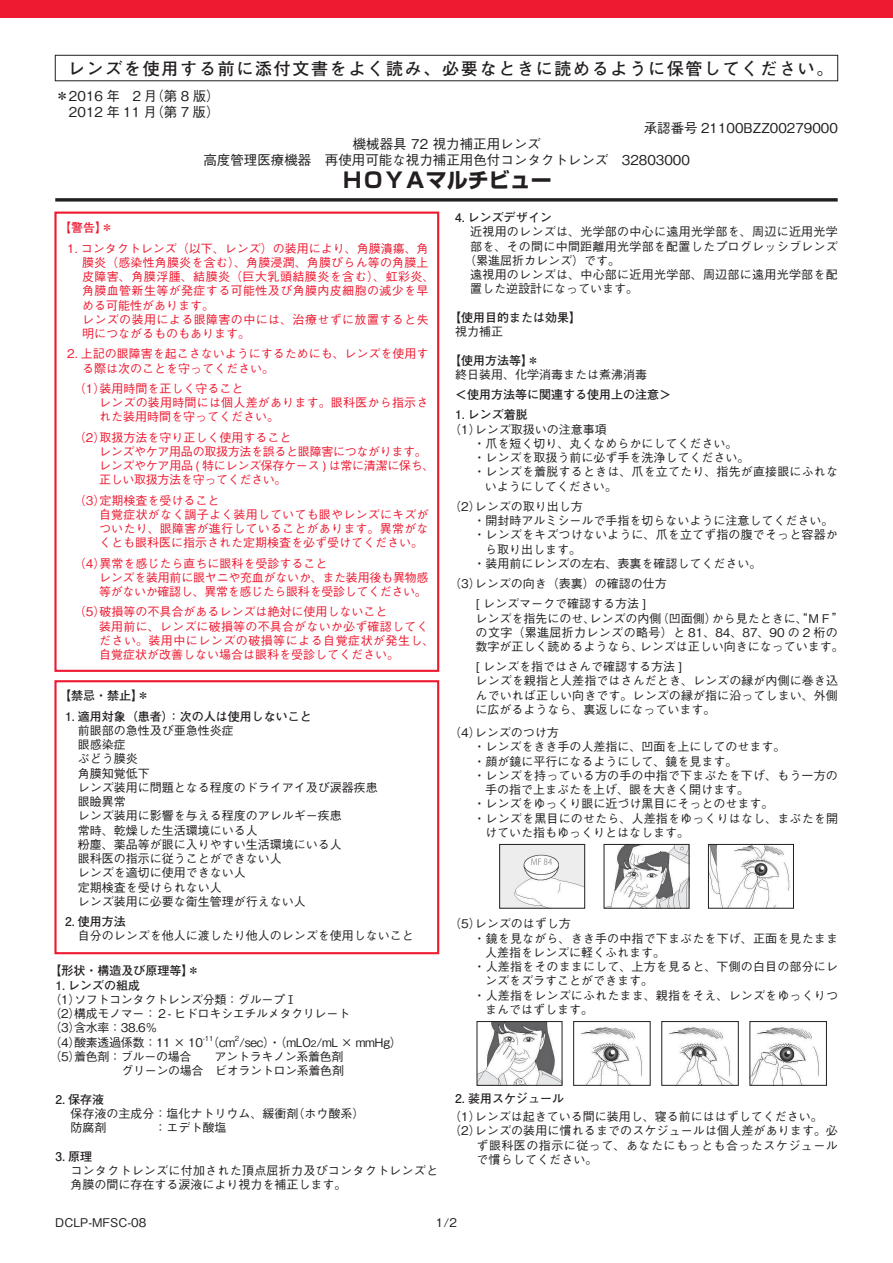
<style>
.page{position:relative;width:893px;height:1263px;background:#fff}
.page>*{position:absolute;margin:0;border:0;box-sizing:border-box;transform-origin:0 0}
.t1{font:700 21px "Shin Go Pro";color:#231f20}
.t2{font:700 16.95px "Futo Go B101 Pro";letter-spacing:.1em;color:#231f20}
.t3{font:500 13.5px/15.9px "Gothic BBB Pro";color:#231f20}
.t4{font:500 12px/14.2px "Gothic BBB Pro";color:#231f20}
.t5{font:500 12px/14.2px "Gothic BBB Pro";letter-spacing:.02em;color:#ed1a31}
.t6{font:500 12px/14.2px "Gothic BBB Pro";letter-spacing:.03em;color:#ed1a31}
.t7{font:700 12px "Futo Go B101 Pro";color:#231f20}
.t8{font:500 12px/14.2px "Gothic BBB Pro";color:#ed1a31}
.t9{font:500 12px/14.2px "Gothic BBB Pro";letter-spacing:-.025em;color:#231f20}
.t10{font:500 12px "Gothic BBB Pro";letter-spacing:.025em;color:#231f20}
.t11{font:500 12px/14.2px "Gothic BBB Pro";letter-spacing:-.025em;color:#ed1a31}
.t12{font:500 12px/14.2px "Gothic BBB Pro";letter-spacing:-.02em;color:#ed1a31}
.t13{font:500 12px/14.2px "Gothic BBB Pro";letter-spacing:.02em;color:#231f20}
.t14{font:500 12px/14.2px "Gothic BBB Pro";letter-spacing:.04em;color:#231f20}
.t15{font:500 12px "Gothic BBB Pro";letter-spacing:.03em;color:#231f20}
.t16{font:700 12px "Futo Go B101 Pro";color:#ed1a31}
.t17{font:500 9px "Gothic BBB Pro";color:#231f20}
.t18{font:500 7.05px "Gothic BBB Pro";color:#231f20}
.s1{font-size:12px}
</style>
<div class="page">
<img style="left:609px;top:846px;width:78px;height:60px">
<img style="left:710px;top:846px;width:80px;height:60px">
<div style="left:708px;top:844px;width:86px;height:64px;border:1px solid #231f20"></div>
<img style="left:501px;top:846px;width:82px;height:60px">
<div style="left:499px;top:844px;width:86px;height:64px;border:1px solid #231f20"></div>
<img style="left:668px;top:1026px;width:63px;height:57px">
<img style="left:752px;top:1026px;width:68px;height:57px">
<div style="left:750px;top:1021px;width:77px;height:64px;border:1px solid #231f20"></div>
<img style="left:580px;top:1026px;width:63px;height:57px">
<div style="left:573px;top:1021px;width:77px;height:64px;border:1px solid #231f20"></div>
<img style="left:479px;top:1023px;width:81px;height:60px">
<div style="left:477px;top:1021px;width:85px;height:64px;border:1px solid #231f20"></div>
<div style="left:0;top:0;width:893px;height:17px;background:#ed1a31"></div>
<svg style="left:55px;top:198px;width:783px;height:4px;background:#434040"></svg>
<div style="left:55px;top:55px;width:783px;height:26px;border:1px solid #231f20"></div>
<div style="left:54px;top:212px;width:385px;height:460px;border:2px solid #ed1a31"></div>
<div style="left:54px;top:680px;width:385px;height:274px;border:2px solid #ed1a31"></div>
<h2 class="t2" style="left:68px;top:55px;width:767px">レンズを使用する前に添付文書をよく読み、必要なときに読めるように保管してください。</h2>
<p class="t3" style="left:130px;top:86px;width:91px">２（月第8 版(</p>
<p class="t3" style="left:55px;top:86px;width:166px">＊2016 年<br>　2012 年 11 （月第 7 版(</p>
<p class="t3" style="left:353px;top:134px;width:190px">機械器具 72 視力補正用レンズ</p>
<p class="t3" style="left:203px;top:150px;width:407px">高度管理医療機器　再使用可能な視力補正用色付コンタクトレンズ</p>
<h1 class="t1" style="left:342px;top:163px;width:211px">ＨＯＹＡマルチビュー</h1>
<p class="t3" style="left:644px;top:118px;width:196px">承認番号 21100BZZ00279000</p>
<p class="t3" style="left:622px;top:150px;width:70px">32803000</p>
<p class="t16" style="left:59px;top:218px;width:55px">【警告 *【</p>
<p class="t6" style="left:82px;top:240px;width:354px;text-indent:-15px">1. コンタクトレンズ（以下、レンズ）の装用により、角膜潰瘍、角膜炎（感染性角膜炎を含む）、角膜浸潤、角膜びらん等の角膜上皮障害、角膜浮腫、結膜炎（巨大乳頭結膜炎を含む）、虹彩炎、角膜血管新生等が発症する可能性及び角膜内皮細胞の減少を早める可能性があります。<br>レンズの装用による眼障害の中には、治療せずに放置すると失明につながるものもあります。</p>
<p class="t8" style="left:82px;top:345px;width:348px;text-indent:-15px">2. 上記の眼障害を起こさないようにするためにも、レンズを使用する際は次のことを守ってください。</p>
<p class="t8" style="left:99px;top:380px;width:145px">装用時間を正しく守ること</p>
<p class="t5" style="left:99px;top:380px;width:331px;text-indent:-25px">（1）<br>レンズの装用時間には個人差があります。眼科医から指示された装用時間を守ってください。</p>
<p class="t8" style="left:99px;top:429px;width:194px">取扱方法を守り正しく使用すること</p>
<p class="t11" style="left:99px;top:429px;width:337px;text-indent:-25px">（2）<br>レンズやケア用品の取扱方法を誤ると眼障害につながります。レンズやケア用品 ( 特にレンズ保存ケース ) は常に清潔に保ち、正しい取扱方法を守ってください。</p>
<p class="t8" style="left:99px;top:492px;width:121px">定期検査を受けること</p>
<p class="t5" style="left:99px;top:492px;width:331px;text-indent:-25px">（3）<br>自覚症状がなく調子よく装用していても眼やレンズにキズがついたり、眼障害が進行していることがあります。異常がなくとも眼科医に指示された定期検査を必ず受けてください。</p>
<p class="t8" style="left:99px;top:554px;width:230px">異常を感じたら直ちに眼科を受診すること</p>
<p class="t12" style="left:99px;top:554px;width:331px;text-indent:-25px">（4）<br>レンズを装用前に眼ヤニや充血がないか、また装用後も異物感等がないか確認し、異常を感じたら眼科を受診してください。</p>
<p class="t8" style="left:99px;top:603px;width:289px">破損等の不具合があるレンズは絶対に使用しないこと</p>
<p class="t5" style="left:99px;top:603px;width:337px;text-indent:-25px">（5）<br>装用前に、レンズに破損等の不具合がないか必ず確認してください。装用中にレンズの破損等による自覚症状が発生し、自覚症状が改善しない場合は眼科を受診してください。</p>
<p class="t7" style="left:59px;top:686px;width:91px">【禁忌・禁止 *【</p>
<p class="t7" style="left:65px;top:706px;width:248px">1. 適用対象（患者：）次の人は使用しないこと</p>
<p class="t4" style="left:78px;top:722px;width:301px">前眼部の急性及び亜急性炎症<br>眼感染症<br>ぶどう膜炎<br>角膜知覚低下<br>レンズ装用に問題となる程度のドライアイ及び涙器疾患眼瞼異常<br>レンズ装用に影響を与える程度のアレルギー疾患<br>常時、乾燥した生活環境にいる人<br>粉塵、薬品等が眼に入りやすい生活環境にいる人<br>眼科医の指示に従うことができない人<br>レンズを適切に使用できない人<br>定期検査を受けられない人<br>レンズ装用に必要な衛生管理が行えない人</p>
<p class="t7" style="left:65px;top:912px;width:62px">2. 使用方法</p>
<p class="t4" style="left:78px;top:927px;width:337px">自分のレンズを他人に渡したり他人のレンズを使用しないこと</p>
<p class="t7" style="left:49px;top:961px;width:151px">【形状・構造及び原理等 *【</p>
<p class="t7" style="left:55px;top:975px;width:86px">1. レンズの組成</p>
<p class="t9" style="left:49px;top:991px;width:249px">（1 ソフトコンタクトレンズ分類：グループⅠ</p>
<p class="t9" style="left:49px;top:991px;width:302px;text-indent:19px">）<br>（2 構成モノマー：２- ヒドロキシエチルメタクリレート</p>
<p class="t4" style="left:49px;top:1005px;width:110px;text-indent:19px">）<br>（3 含水率：38.6％</p>
<p class="t4" style="left:68px;top:1019px;width:13px">）</p>
<p class="t18" style="left:235px;top:1032px;width:6px">2</p>
<p class="t18" style="left:203px;top:1032px;width:12px">-11</p>
<p class="t9" style="left:49px;top:1033px;width:263px">（4 酸素透過係数：11 × 10 （cm /sec）・（mLO</p>
<p class="t4" style="left:68px;top:1033px;width:13px">）</p>
<p class="t4" style="left:322px;top:1033px;width:81px">mL × mmHg(</p>
<p class="t17" style="left:311px;top:1036px;width:13px">2<span class="s1">/</span></p>
<p class="t9" style="left:49px;top:1048px;width:296px">（5 着色剤：ブルーの場合　　アントラキノン系着色剤</p>
<p class="t4" style="left:68px;top:1048px;width:13px">）</p>
<p class="t7" style="left:55px;top:1089px;width:50px">2. 保存液</p>
<p class="t9" style="left:121px;top:1062px;width:224px">グリーンの場合　ビオラントロン系着色剤</p>
<p class="t4" style="left:292px;top:1105px;width:73px">（ホウ酸系(</p>
<p class="t4" style="left:70px;top:1105px;width:229px">保存液の主成分：塩化ナトリウム、緩衝剤防腐剤　　　　：エデト酸塩</p>
<p class="t7" style="left:55px;top:1146px;width:38px">3. 原理</p>
<p class="t13" style="left:70px;top:1162px;width:369px">コンタクトレンズに付加された頂点屈折力及びコンタクトレンズと角膜の間に存在する涙液により視力を補正します。</p>
<p class="t7" style="left:455px;top:208px;width:98px">4. レンズデザイン</p>
<p class="t10" style="left:470px;top:222px;width:369px">近視用のレンズは、光学部の中心に遠用光学部を、周辺に近用光学</p>
<p class="t10" style="left:470px;top:236px;width:369px">部を、その間に中間距離用光学部を配置したプログレッシブレンズ</p>
<p class="t4" style="left:464px;top:252px;width:157px">（累進屈折カレンズ）です。</p>
<p class="t10" style="left:470px;top:265px;width:369px">遠視用のレンズは、中心部に近用光学部、周辺部に遠用光学部を配</p>
<p class="t4" style="left:470px;top:280px;width:169px">置した逆設計になっています。</p>
<p class="t7" style="left:449px;top:308px;width:133px">【使用目的または効果【</p>
<p class="t4" style="left:455px;top:323px;width:49px">視力補正</p>
<p class="t7" style="left:449px;top:350px;width:91px">【使用方法等 *【</p>
<p class="t4" style="left:455px;top:366px;width:193px">終日装用、化学消毒または煮沸消毒</p>
<p class="t7" style="left:455px;top:385px;width:217px">＜使用方法等に関連する使用上の注意&lt;</p>
<p class="t7" style="left:455px;top:405px;width:74px">1. レンズ着脱</p>
<p class="t4" style="left:475px;top:420px;width:133px">レンズ取扱いの注意事項</p>
<p class="t4" style="left:449px;top:420px;width:33px">（1）</p>
<p class="t4" style="left:473px;top:435px;width:265px">・爪を短く切り、丸くなめらかにしてください。</p>
<p class="t4" style="left:473px;top:449px;width:277px">・レンズを取扱う前に必ず手を洗浄してください。</p>
<p class="t4" style="left:473px;top:463px;width:366px">・レンズを着脱するときは、爪を立てたり、指先が直接眼にふれな</p>
<p class="t4" style="left:485px;top:477px;width:133px">いようにしてください。</p>
<p class="t4" style="left:475px;top:498px;width:109px">レンズの取り出し方</p>
<p class="t4" style="left:449px;top:498px;width:33px">（2）</p>
<p class="t4" style="left:473px;top:512px;width:361px">・開封時アルミシールで手指を切らないように注意してください。</p>
<p class="t4" style="left:473px;top:526px;width:366px">・レンズをキズつけないように、爪を立てず指の腹でそっと容器か</p>
<p class="t4" style="left:485px;top:540px;width:97px">ら取り出します。</p>
<p class="t4" style="left:473px;top:555px;width:289px">・装用前にレンズの左右、表裏を確認してください。</p>
<p class="t4" style="left:475px;top:575px;width:193px">レンズの向き（表裏）の確認の仕方</p>
<p class="t4" style="left:476px;top:572px;width:172px;line-height:20.2px;text-indent:-26px">（3）<br>[ レンズマークで確認する方法 [</p>
<p class="t4" style="left:657px;top:609px;width:61px">（凹面側）</p>
<p class="t4" style="left:712px;top:609px;width:134px">から見たときに､“ＭＦ“</p>
<p class="t4" style="left:476px;top:609px;width:121px">レンズを指先にのせ、</p>
<p class="t15" style="left:476px;top:623px;width:364px">の文字（累進屈折力レンズの略号）と 81、84、87、90 の 2 桁の</p>
<p class="t4" style="left:640px;top:638px;width:206px">レンズは正しい向きになっています。</p>
<p class="t4" style="left:590px;top:609px;width:73px">レンズの内側</p>
<p class="t4" style="left:476px;top:635px;width:208px;line-height:20.2px">数字が正しく読めるようなら、<br>[ レンズを指ではさんで確認する方法 [</p>
<p class="t4" style="left:476px;top:672px;width:364px;text-align:justify">レンズを親指と人差指ではさんだとき、レンズの縁が内側に巻き込んでいれば正しい向きです。レンズの縁が指に沿ってしまい、外側に広がるようなら、裏返しになっています。</p>
<p class="t4" style="left:475px;top:724px;width:85px">レンズのつけ方</p>
<p class="t4" style="left:449px;top:724px;width:33px">（4）</p>
<p class="t4" style="left:473px;top:738px;width:313px">・レンズをきき手の人差指に、凹面を上にしてのせます。</p>
<p class="t4" style="left:473px;top:753px;width:265px">・顔が鏡に平行になるようにして、鏡を見ます。</p>
<p class="t4" style="left:473px;top:767px;width:366px">・レンズを持っている方の手の中指で下まぶたを下げ、もう一方の</p>
<p class="t4" style="left:485px;top:781px;width:265px">手の指で上まぶたを上げ、眼を大きく開けます。</p>
<p class="t4" style="left:473px;top:795px;width:301px">・レンズをゆっくり眼に近づけ黒目にそっとのせます。</p>
<p class="t4" style="left:473px;top:809px;width:366px">・レンズを黒目にのせたら、人差指をゆっくりはなし、まぶたを開</p>
<p class="t4" style="left:485px;top:824px;width:205px">けていた指もゆっくりとはなします。</p>
<p class="t4" style="left:475px;top:915px;width:97px">レンズのはずし方</p>
<p class="t4" style="left:449px;top:915px;width:33px">（5）</p>
<p class="t4" style="left:473px;top:929px;width:366px">・鏡を見ながら、きき手の中指で下まぶたを下げ、正面を見たまま</p>
<p class="t4" style="left:485px;top:944px;width:181px">人差指をレンズに軽くふれます。</p>
<p class="t4" style="left:473px;top:958px;width:366px">・人差指をそのままにして、上方を見ると、下側の白目の部分にレ</p>
<p class="t4" style="left:485px;top:972px;width:169px">ンズをズラすことができます。</p>
<p class="t4" style="left:473px;top:986px;width:366px">・人差指をレンズにふれたまま、親指をそえ、レンズをゆっくりつ</p>
<p class="t4" style="left:485px;top:1001px;width:109px">まんではずします。</p>
<p class="t7" style="left:455px;top:1089px;width:110px">2. 装用スケジュール</p>
<p class="t4" style="left:475px;top:1108px;width:349px">レンズは起きている間に装用し、寝る前にははずしてください。</p>
<p class="t4" style="left:475px;top:1108px;width:365px;text-indent:-26px">（1）<br>レンズの装用に慣れるまでのスケジュールは個人差があります。必</p>
<p class="t14" style="left:476px;top:1122px;width:363px;text-indent:-27px">（2）<br>ず眼科医の指示に従って、あなたにもっとも合ったスケジュールで慣らしてください。</p>
<p class="t4" style="left:55px;top:1213px;width:93px">DCLP-MFSC-08</p>
<p class="t4" style="left:436px;top:1213px;width:23px">1/2</p>
</div>
